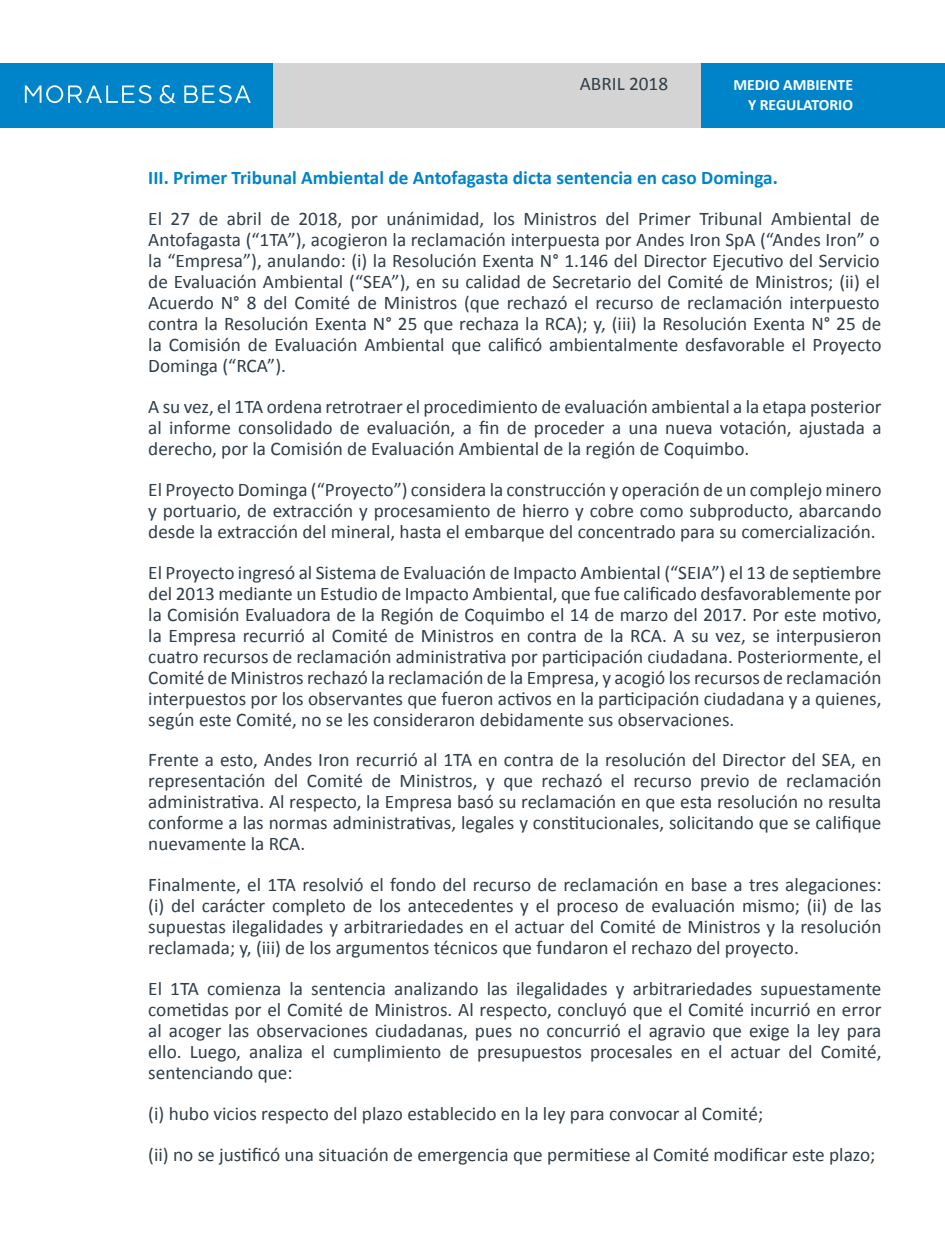
<style>
.page{position:relative;width:945px;height:1260px;background:#fff}
.page>*{position:absolute;margin:0;border:0;box-sizing:border-box;transform-origin:0 0}
.t1{font:19.25px/21px "Calibri";color:#303e49;text-align:justify}
.t2{font:700 19.25px "Calibri";color:#0084c9}
.t3{font:700 15.75px/19.2px "Calibri";color:#fff;text-align:right}
</style>
<div class="page">
<div style="left:0;top:63px;width:945px;height:64px;background:#d4d4d4"></div>
<div style="left:702px;top:63px;width:243px;height:64px;background:#0084c9"></div>
<div style="left:0;top:63px;width:273px;height:64px;background:#0084c9"></div>
<svg style="left:25px;top:85px;width:226px;height:18px"></svg>
<p class="t1" style="left:580px;top:73px;width:90px">ABRIL 2018</p>
<p class="t3" style="left:733px;top:75px;width:121px">MEDIO AMBIENTE<br>Y REGULATORIO</p>
<p class="t2" style="left:148px;top:165px;width:631px">III. Primer Tribunal Ambiental de Antofagasta dicta sentencia en caso Dominga.</p>
<p class="t1" style="left:148px;top:208px;width:735px">El 27 de abril de 2018, por unánimidad, los Ministros del Primer Tribunal Ambiental de Antofagasta (“1TA”), acogieron la reclamación interpuesta por Andes Iron SpA (“Andes Iron” o la “Empresa”), anulando: (i) la Resolución Exenta N° 1.146 del Director Ejecutivo del Servicio de Evaluación Ambiental (“SEA”), en su calidad de Secretario del Comité de Ministros; (ii) el Acuerdo N° 8 del Comité de Ministros (que rechazó el recurso de reclamación interpuesto contra la Resolución Exenta N° 25 que rechaza la RCA); y, (iii) la Resolución Exenta N° 25 de la Comisión de Evaluación Ambiental que calificó ambientalmente desfavorable el Proyecto Dominga (“RCA”).</p>
<p class="t1" style="left:148px;top:396px;width:735px">A su vez, el 1TA ordena retrotraer el procedimiento de evaluación ambiental a la etapa posterior al informe consolidado de evaluación, a fin de proceder a una nueva votación, ajustada a derecho, por la Comisión de Evaluación Ambiental de la región de Coquimbo.</p>
<p class="t1" style="left:148px;top:479px;width:735px">El Proyecto Dominga (“Proyecto”) considera la construcción y operación de un complejo minero y portuario, de extracción y procesamiento de hierro y cobre como subproducto, abarcando desde la extracción del mineral, hasta el embarque del concentrado para su comercialización.</p>
<p class="t1" style="left:148px;top:562px;width:735px">El Proyecto ingresó al Sistema de Evaluación de Impacto Ambiental (“SEIA”) el 13 de septiembre del 2013 mediante un Estudio de Impacto Ambiental, que fue calificado desfavorablemente por la Comisión Evaluadora de la Región de Coquimbo el 14 de marzo del 2017. Por este motivo, la Empresa recurrió al Comité de Ministros en contra de la RCA. A su vez, se interpusieron cuatro recursos de reclamación administrativa por participación ciudadana. Posteriormente, el Comité de Ministros rechazó la reclamación de la Empresa, y acogió los recursos de reclamación interpuestos por los observantes que fueron activos en la participación ciudadana y a quienes, según este Comité, no se les consideraron debidamente sus observaciones.</p>
<p class="t1" style="left:148px;top:750px;width:735px">Frente a esto, Andes Iron recurrió al 1TA en contra de la resolución del Director del SEA, en representación del Comité de Ministros, y que rechazó el recurso previo de reclamación administrativa. Al respecto, la Empresa basó su reclamación en que esta resolución no resulta conforme a las normas administrativas, legales y constitucionales, solicitando que se califique nuevamente la RCA.</p>
<p class="t1" style="left:148px;top:874px;width:735px">Finalmente, el 1TA resolvió el fondo del recurso de reclamación en base a tres alegaciones: (i) del carácter completo de los antecedentes y el proceso de evaluación mismo; (ii) de las supuestas ilegalidades y arbitrariedades en el actuar del Comité de Ministros y la resolución reclamada; y, (iii) de los argumentos técnicos que fundaron el rechazo del proyecto.</p>
<p class="t1" style="left:148px;top:978px;width:735px">El 1TA comienza la sentencia analizando las ilegalidades y arbitrariedades supuestamente cometidas por el Comité de Ministros. Al respecto, concluyó que el Comité incurrió en error al acoger las observaciones ciudadanas, pues no concurrió el agravio que exige la ley para ello. Luego, analiza el cumplimiento de presupuestos procesales en el actuar del Comité, sentenciando que:</p>
<p class="t1" style="left:148px;top:1093px;width:729px;line-height:40.8px">(i) hubo vicios respecto del plazo establecido en la ley para convocar al Comité;<br>(ii) no se justificó una situación de emergencia que permitiese al Comité modificar este plazo;</p>
</div>
